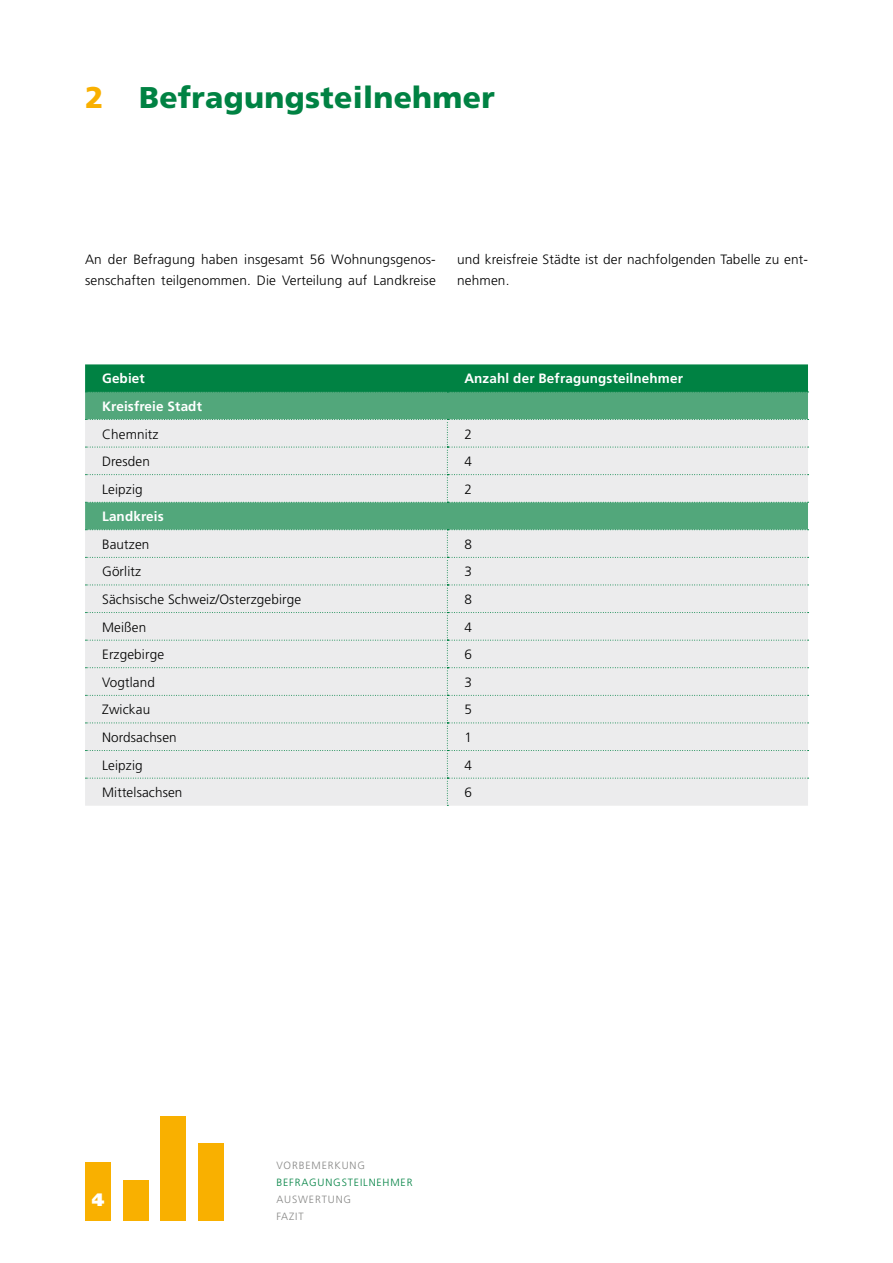
<style>
.page{position:relative;width:893px;height:1263px;background:#fff}
.page>*{position:absolute;margin:0;border:0;box-sizing:border-box;transform-origin:0 0}
.t1{font:900 30px "Frutiger";letter-spacing:.01em;color:#008243}
.t2{font:900 18px "Frutiger";color:#fff}
.t3{font:300 13.5px/21px "Frutiger";letter-spacing:.01em;color:#000}
.t4{font:700 13.5px "Frutiger";letter-spacing:.01em;color:#fff}
.t5{font:300 10.5px/17px "Frutiger";letter-spacing:.08em;color:#878786}
.t6{font:300 10.5px "Frutiger";letter-spacing:.08em;color:#008243}
.s1{color:#f9b000}
</style>
<div class="page">
<div style="left:85px;top:1161px;width:26px;height:59px;background:#f9b000"></div>
<div style="left:123px;top:1180px;width:26px;height:40px;background:#f9b000"></div>
<div style="left:160px;top:1116px;width:26px;height:104px;background:#f9b000"></div>
<div style="left:198px;top:1143px;width:26px;height:77px;background:#f9b000"></div>
<div style="left:85px;top:393px;width:723px;height:26px;background:#52a77b"></div>
<div style="left:85px;top:503px;width:723px;height:26px;background:#52a77b"></div>
<svg style="left:85px;top:364px;width:724px;height:29px;background:#068547"></svg>
<div style="left:85px;top:419px;width:724px;height:84px;background:#ececed"></div>
<div style="left:85px;top:529px;width:724px;height:277px;background:#ececed"></div>
<h1 class="t1" style="left:85px;top:80px;width:411px"><span class="s1">2</span> Befragungsteilnehmer</h1>
<p class="t3" style="left:85px;top:249px;width:352px">An der Befragung haben insgesamt 56 Wohnungsgenos&shy;senschaften teilgenommen. Die Verteilung auf Landkreise</p>
<p class="t3" style="left:457px;top:249px;width:352px">und kreisfreie Städte ist der nachfolgenden Tabelle zu ent&shy;nehmen.</p>
<p class="t4" style="left:102px;top:371px;width:44px">Gebiet</p>
<p class="t4" style="left:464px;top:371px;width:220px">Anzahl der Befragungsteilnehmer</p>
<p class="t4" style="left:102px;top:398px;width:101px">Kreisfreie Stadt</p>
<p class="t3" style="left:102px;top:423px;width:58px">Chemnitz</p>
<p class="t3" style="left:464px;top:423px;width:9px">2</p>
<p class="t3" style="left:102px;top:451px;width:49px">Dresden</p>
<p class="t3" style="left:464px;top:451px;width:9px">4</p>
<p class="t3" style="left:102px;top:479px;width:42px">Leipzig</p>
<p class="t3" style="left:464px;top:479px;width:9px">2</p>
<p class="t4" style="left:102px;top:509px;width:63px">Landkreis</p>
<p class="t3" style="left:102px;top:534px;width:49px">Bautzen</p>
<p class="t3" style="left:464px;top:534px;width:9px">8</p>
<p class="t3" style="left:102px;top:561px;width:41px">Görlitz</p>
<p class="t3" style="left:464px;top:561px;width:9px">3</p>
<p class="t3" style="left:102px;top:589px;width:201px">Sächsische Schweiz/Osterzgebirge</p>
<p class="t3" style="left:464px;top:589px;width:9px">8</p>
<p class="t3" style="left:102px;top:616px;width:46px">Meißen</p>
<p class="t3" style="left:464px;top:616px;width:9px">4</p>
<p class="t3" style="left:102px;top:644px;width:63px">Erzgebirge</p>
<p class="t3" style="left:464px;top:644px;width:9px">6</p>
<p class="t3" style="left:102px;top:672px;width:54px">Vogtland</p>
<p class="t3" style="left:464px;top:672px;width:9px">3</p>
<p class="t3" style="left:102px;top:699px;width:50px">Zwickau</p>
<p class="t3" style="left:464px;top:699px;width:9px">5</p>
<p class="t3" style="left:102px;top:727px;width:76px">Nordsachsen</p>
<p class="t3" style="left:464px;top:727px;width:9px">1</p>
<p class="t3" style="left:102px;top:754px;width:42px">Leipzig</p>
<p class="t3" style="left:464px;top:754px;width:9px">4</p>
<p class="t3" style="left:102px;top:782px;width:82px">M ittelsachsen</p>
<p class="t3" style="left:464px;top:782px;width:9px">6</p>
<h2 class="t2" style="left:92px;top:1188px;width:14px">4</h2>
<p class="t5" style="left:276px;top:1157px;width:90px">Vorbemerkung</p>
<p class="t6" style="left:276px;top:1176px;width:138px">Befragungsteilnehmer</p>
<p class="t5" style="left:276px;top:1191px;width:76px">Auswertung<br>Fazit</p>
</div>
